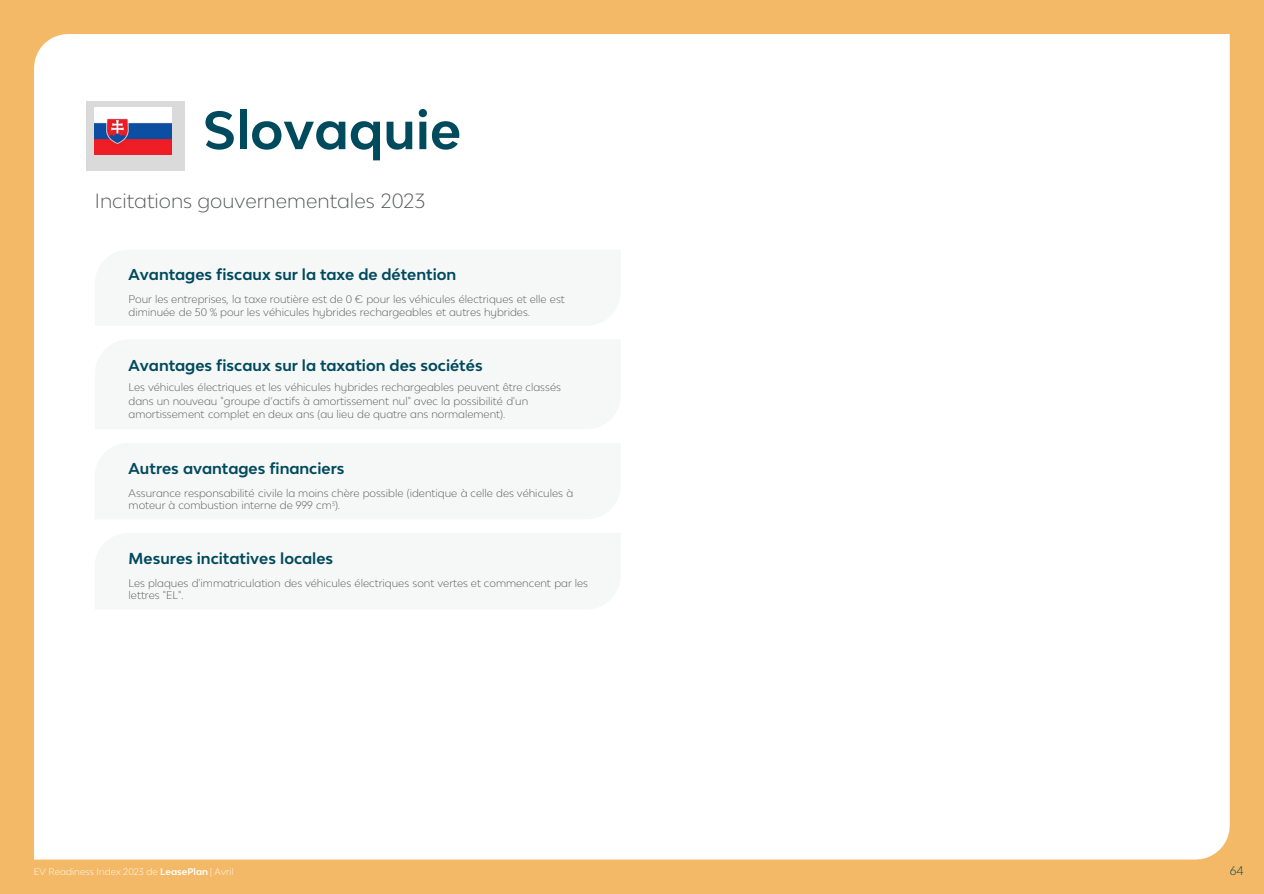
<style>
.page{position:relative;width:1264px;height:894px;background:#fff}
.page>*{position:absolute;margin:0;border:0;box-sizing:border-box;transform-origin:0 0}
.t1{font:700 51px "Lease Plan";color:#004a5d}
.t2{font:300 19.5px "Lease Plan";color:#545656}
.t3{font:700 15px "Lease Plan";color:#004a5d}
.t4{font:300 12px "Lease Plan";color:#004a5d}
.t5{font:300 10.5px/12.6px "Lease Plan";color:#545656}
.t6{font:300 9px "Lease Plan";letter-spacing:.01em;color:#fff}
.s1{font-weight:700}
</style>
<div class="page">
<div style="left:0;top:0;width:1263px;height:893px;background:#f4b966"></div>
<div style="left:34px;top:34px;width:1195px;height:825px;background:#fff"></div>
<div style="left:86px;top:101px;width:98px;height:69px;background:#000;opacity:.15"></div>
<img style="left:95px;top:108px;width:76px;height:46px">
<div style="left:94px;top:442px;width:526px;height:77px;background:#f6f7f7"></div>
<div style="left:94px;top:532px;width:526px;height:77px;background:#f6f7f7"></div>
<div style="left:95px;top:249px;width:525px;height:77px;background:#f6f7f7"></div>
<div style="left:95px;top:339px;width:525px;height:90px;background:#f6f7f7"></div>
<h1 class="t1" style="left:203px;top:97px;width:259px">Slovaquie</h1>
<p class="t2" style="left:95px;top:188px;width:332px">Incitations gouvernementales 2023</p>
<p class="t3" style="left:128px;top:265px;width:329px">Avantages fiscaux sur la taxe de détention</p>
<p class="t5" style="left:128px;top:292px;width:437px">Pour les entreprises, la taxe routière est de 0 € pour les véhicules électriques et elle est diminuée de 50 % pour les véhicules hybrides rechargeables et autres hybrides.</p>
<p class="t3" style="left:128px;top:355px;width:355px">Avantages fiscaux sur la taxation des sociétés</p>
<p class="t5" style="left:128px;top:380px;width:434px;line-height:13.5px">Les véhicules électriques et les véhicules hybrides rechargeables peuvent être classés dans un nouveau "groupe d’actifs à amortissement nul" avec la possibilité d'un amortissement complet en deux ans (au lieu de quatre ans normalement).</p>
<p class="t3" style="left:129px;top:458px;width:217px">Autres avantages financiers</p>
<p class="t5" style="left:129px;top:486px;width:446px">Assurance responsabilité civile la moins chère possible (identique à celle des véhicules à moteur à combustion interne de 999 cm<sup>3</sup>).</p>
<p class="t3" style="left:128px;top:548px;width:206px">Mesures incitatives locales</p>
<p class="t5" style="left:128px;top:576px;width:461px">Les plaques d'immatriculation des véhicules électriques sont vertes et commencent par les lettres "EL".</p>
<p class="t6" style="left:34px;top:865px;width:201px">EV Readiness Index 2023 de <span class="s1">LeasePlan</span> | Avril</p>
<p class="t4" style="left:1229px;top:862px;width:16px">64</p>
</div>
